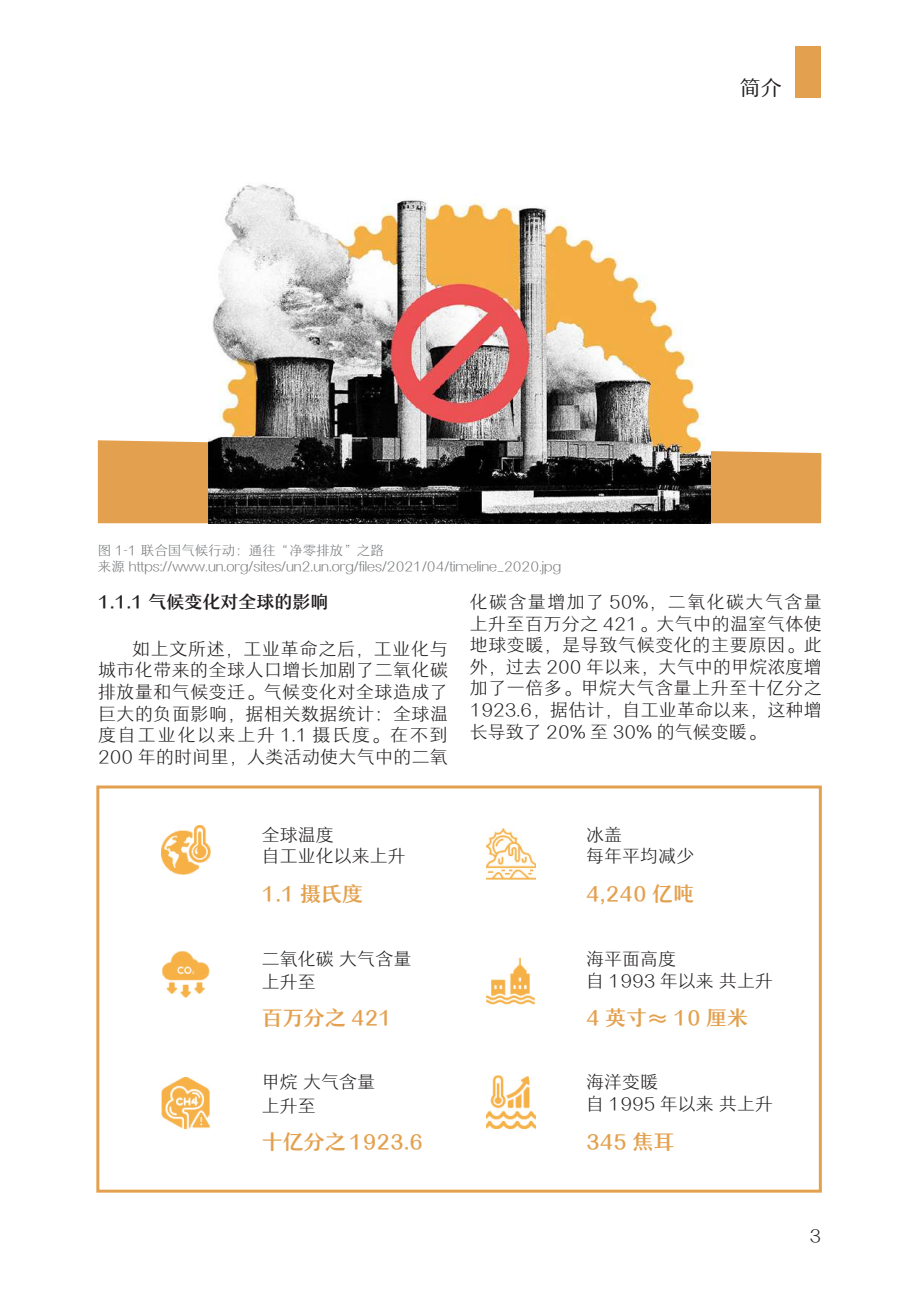
<style>
.page{position:relative;width:919px;height:1289px;background:#fff}
.page>*{position:absolute;margin:0;border:0;box-sizing:border-box;transform-origin:0 0}
.t1{font:21px "HY Run Yuan FEW";color:#e3a14f}
.t2{font:21px "HY Run Yuan DEW";color:#231f20}
.t3{font:18px/21.6px "HY Run Yuan CEW";letter-spacing:.005em;color:#231f20}
.t4{font:18px "HY Run Yuan FEW";color:#231f20}
.t5{font:13.5px/16.2px "HY Run Yuan CEW";color:#76787b}
</style>
<div class="page">
<div style="left:795px;top:47px;width:26px;height:51px;background:#e3a14f"></div>
<svg style="left:98px;top:440px;width:723px;height:83px;background:#e3a75c"></svg>
<img style="left:209px;top:184px;width:501px;height:339px">
<img style="left:162px;top:825px;width:49px;height:50px">
<img style="left:162px;top:951px;width:48px;height:47px">
<img style="left:486px;top:828px;width:49px;height:52px">
<img style="left:486px;top:957px;width:49px;height:48px">
<img style="left:486px;top:1075px;width:49px;height:55px">
<img style="left:162px;top:1077px;width:48px;height:52px">
<div style="left:96px;top:785px;width:725px;height:407px;border:3px solid #e3a14f"></div>
<p class="t5" style="left:98px;top:542px;width:464px">图 1-1 联合国气候行动：通往“净零排放”之路<br>来源 https://www.un.org/sites/un2.un.org/files/2021/04/timeline_2020.jpg</p>
<p class="t2" style="left:740px;top:75px;width:43px">简介</p>
<p class="t4" style="left:98px;top:591px;width:232px">1.1.1 气候变化对全球的影响</p>
<p class="t3" style="left:98px;top:638px;width:351px;text-align:justify;text-indent:34px">如上文所述，工业革命之后，工业化与城市化带来的全球人口增长加剧了二氧化碳排放量和气候变迁。气候变化对全球造成了巨大的负面影响，据相关数据统计：全球温度自工业化以来上升 1.1 摄氏度。在不到200 年的时间里，人类活动使大气中的二氧</p>
<p class="t3" style="left:469px;top:591px;width:353px;text-align:justify">化碳含量增加了 50%，二氧化碳大气含量上升至百万分之 421。大气中的温室气体使地球变暖，是导致气候变化的主要原因。此外，过去 200 年以来，大气中的甲烷浓度增加了一倍多。甲烷大气含量上升至十亿分之1923.6，据估计，自工业革命以来，这种增长导致了 20% 至 30% 的气候变暖。</p>
<p class="t3" style="left:262px;top:823px;width:145px">全球温度<br>自工业化以来上升</p>
<p class="t1" style="left:262px;top:881px;width:103px">1.1 摄氏度</p>
<p class="t3" style="left:262px;top:947px;width:151px;line-height:23.1px">二氧化碳 大气含量上升至</p>
<p class="t1" style="left:262px;top:1005px;width:132px">百万分之 421</p>
<p class="t3" style="left:262px;top:1070px;width:115px;line-height:23.1px">甲烷 大气含量上升至</p>
<p class="t1" style="left:262px;top:1129px;width:163px">十亿分之 1923.6</p>
<p class="t3" style="left:586px;top:823px;width:109px">冰盖<br>每年平均减少</p>
<p class="t1" style="left:586px;top:881px;width:109px">4,240 亿吨</p>
<p class="t3" style="left:586px;top:948px;width:188px">海平面高度<br>自 1993 年以来 共上升</p>
<p class="t1" style="left:586px;top:1005px;width:163px">4 英寸≈ 10 厘米</p>
<p class="t3" style="left:586px;top:1071px;width:188px">海洋变暖<br>自 1995 年以来 共上升</p>
<p class="t1" style="left:586px;top:1129px;width:90px">345 焦耳</p>
<p class="t3" style="left:809px;top:1224px;width:13px">3</p>
</div>
